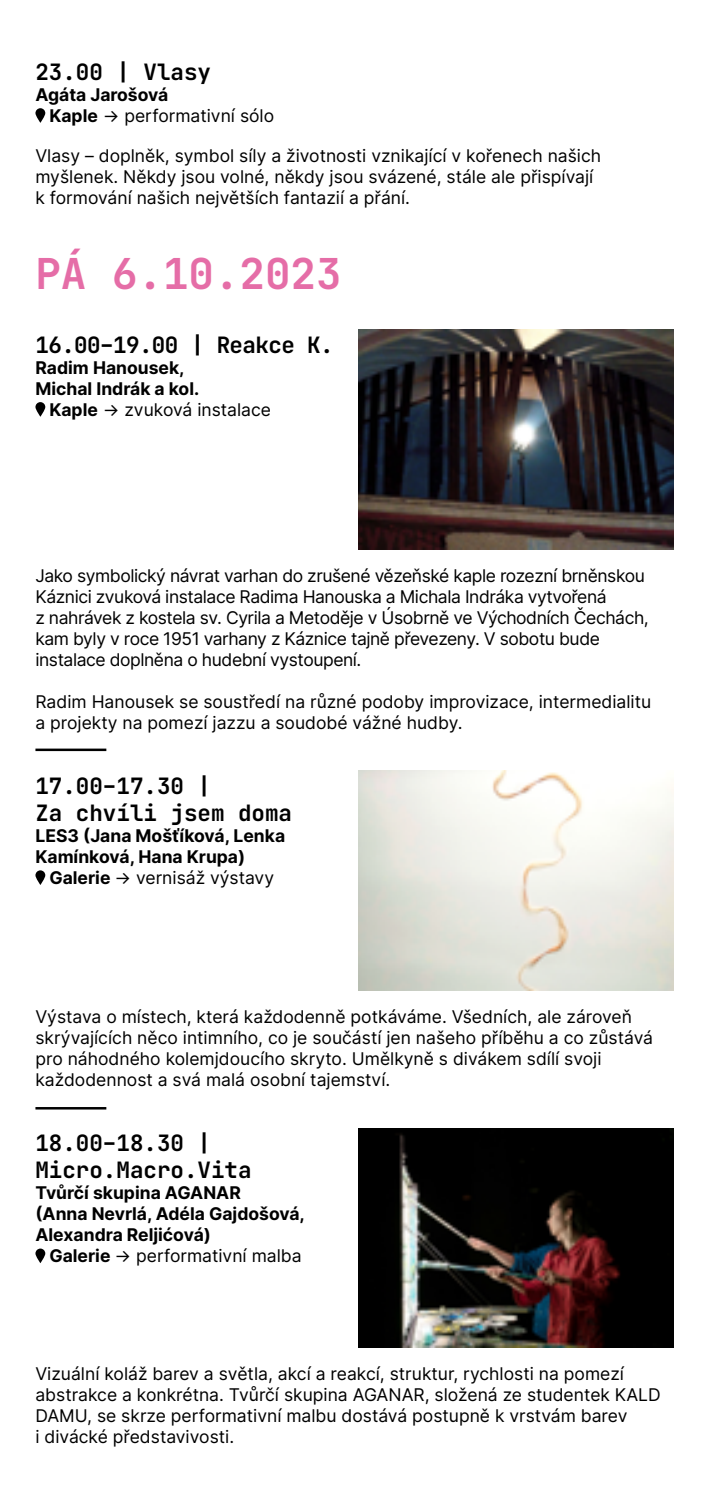
<style>
.page{position:relative;width:702px;height:1489px;background:#fff}
.page>*{position:absolute;margin:0;border:0;box-sizing:border-box;transform-origin:0 0}
.t1{font:700 42.5px "Jet Brains Mono";color:#e56da7}
.t2{font:700 22.5px/27px "Jet Brains Mono";color:#000}
.t3{font:700 22.5px "Jet Brains Mono";letter-spacing:-.025em;color:#000}
.t4{font:17.5px/21px "Inter";color:#000}
.t5{font:17.5px/21px "Inter";letter-spacing:-.025em;color:#000}
.t6{font:700 17.5px/21px "Inter";color:#000}
.s1{font-weight:400}
.s2{font-weight:700}
</style>
<div class="page">
<img style="left:358px;top:329px;width:315px;height:220px">
<img style="left:358px;top:770px;width:315px;height:220px">
<img style="left:358px;top:1128px;width:315px;height:219px">
<svg style="left:35px;top:108px;width:10px;height:15px"></svg>
<svg style="left:35px;top:402px;width:10px;height:15px"></svg>
<svg style="left:35px;top:870px;width:10px;height:15px"></svg>
<svg style="left:35px;top:1248px;width:10px;height:15px"></svg>
<hr style="left:35px;top:748px;width:71px;height:3px;background:#000">
<hr style="left:35px;top:1106px;width:71px;height:3px;background:#000">
<p class="t2" style="left:35px;top:58px;width:177px">23.00 | Vlasy</p>
<p class="t6" style="left:49px;top:83px;width:226px;text-indent:-14px">Agáta Jarošová<br>Kaple <span class="s1">→ performativní sólo</span></p>
<p class="t4" style="left:35px;top:144px;width:567px">Vlasy – doplněk, symbol síly a životnosti vznikající v kořenech našich myšlenek. Někdy jsou volné, někdy jsou svázené, stále ale přispívají k formování našich největších fantazií a přání.</p>
<h1 class="t1" style="left:35px;top:245px;width:307px">PÁ 6.10.2023</h1>
<p class="t3" style="left:35px;top:329px;width:300px">16.00–19.00 | Reakce K.</p>
<p class="t6" style="left:35px;top:356px;width:151px">Radim Hanousek,</p>
<p class="t6" style="left:35px;top:377px;width:165px">Michal Indrák a kol.</p>
<p class="t4" style="left:49px;top:398px;width:223px"><span class="s2">Kaple</span> → zvuková instalace</p>
<p class="t5" style="left:35px;top:564px;width:615px">Jako symbolický návrat varhan do zrušené vězeňské kaple rozezní brněnskou Káznici zvuková instalace Radima Hanouska a Michala Indráka vytvořená<br>z nahrávek z kostela sv. Cyrila a Metoděje v Úsobrně ve Východních Čechách, kam byly v roce 1951 varhany z Káznice tajně převezeny. V sobotu bude instalace doplněna o hudební vystoupení.</p>
<p class="t4" style="left:35px;top:690px;width:617px">Radim Hanousek se soustředí na různé podoby improvizace, intermedialitu a projekty na pomezí jazzu a soudobé vážné hudby.</p>
<p class="t2" style="left:35px;top:772px;width:258px">17.00–17.30 |<br>Za chvíli jsem doma</p>
<p class="t6" style="left:35px;top:824px;width:251px">LES3 (Jana Mošťíková, Lenka<br>Kamínková, Hana Krupa)</p>
<p class="t4" style="left:49px;top:866px;width:226px"><span class="s2">Galerie</span> → vernisáž výstavy</p>
<p class="t4" style="left:35px;top:1005px;width:619px">Výstava o místech, která každodenně potkáváme. Všedních, ale zároveň skrývajících něco intimního, co je součástí jen našeho příběhu a co zůstává pro náhodného kolemjdoucího skryto. Umělkyně s divákem sdílí svoji každodennost a svá malá osobní tajemství.</p>
<p class="t2" style="left:35px;top:1129px;width:218px">18.00–18.30 |<br>Micro.Macro.Vita</p>
<p class="t6" style="left:35px;top:1181px;width:271px">Tvůrčí skupina AGANAR<br>(Anna Nevrlá, Adéla Gajdošová,<br>Alexandra Reljićová)</p>
<p class="t4" style="left:49px;top:1244px;width:254px"><span class="s2">Galerie</span> → performativní malba</p>
<p class="t4" style="left:35px;top:1362px;width:626px">Vizuální koláž barev a světla, akcí a reakcí, struktur, rychlosti na pomezí abstrakce a konkrétna. Tvůrčí skupina AGANAR, složená ze studentek KALD DAMU, se skrze performativní malbu dostává postupně k vrstvám barev<br>i divácké představivosti.</p>
</div>
